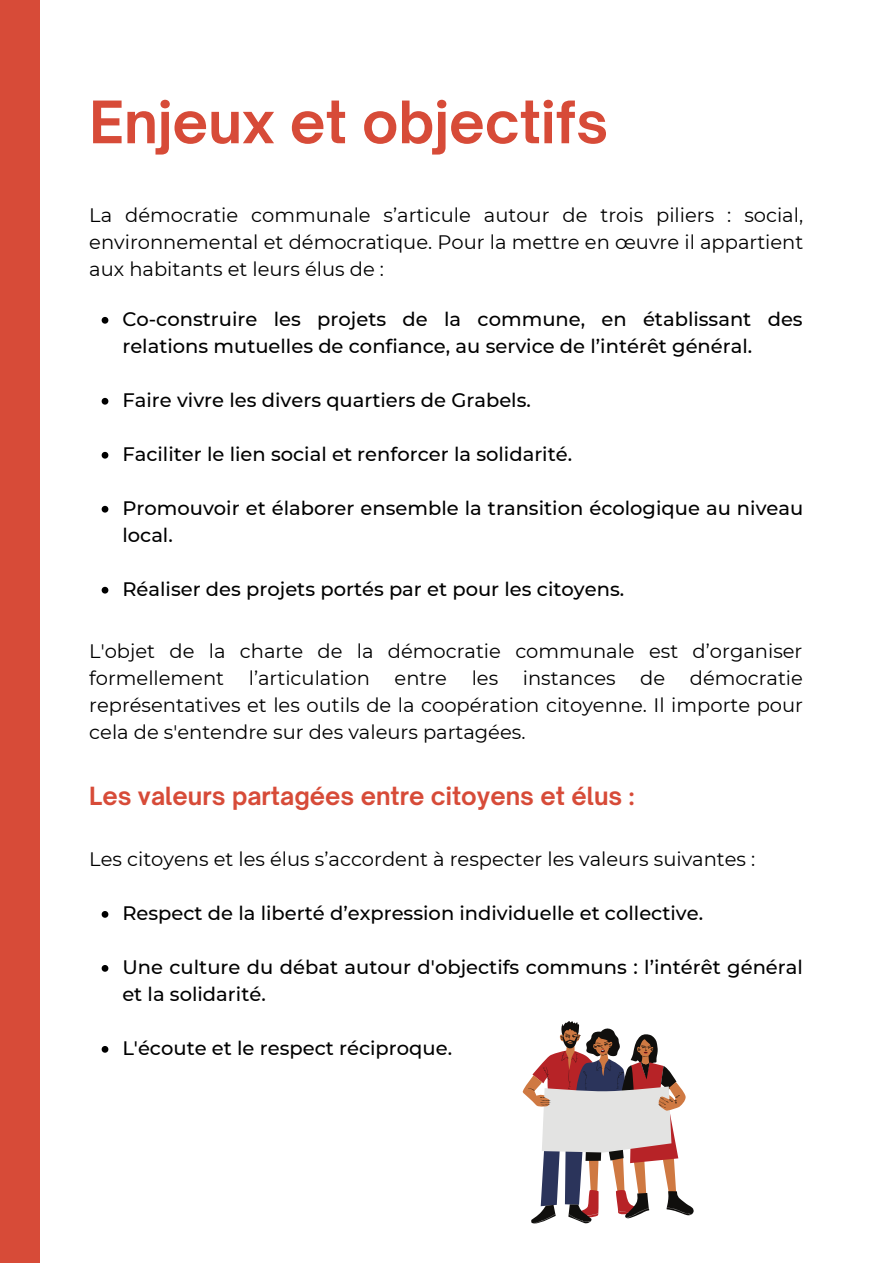
<style>
.page{position:relative;width:893px;height:1264px;background:#fff}
.page>*{position:absolute;margin:0;border:0;box-sizing:border-box;transform-origin:0 0}
.t1{font:700 55.95px "Open Sauce One";color:#d74b38}
.t2{font:700 24px "Open Sauce One";color:#d74b38}
.t3{font:500 19.5px/27px "Montserrat";color:#000}
.t4{font:19.5px/27px "Montserrat";color:#000;text-align:justify}
</style>
<div class="page">
<div style="left:0;top:0;width:40px;height:1262px;background:#d74b38"></div>
<svg style="left:102px;top:317px;width:6px;height:7px"></svg>
<svg style="left:102px;top:398px;width:6px;height:6px"></svg>
<svg style="left:102px;top:452px;width:6px;height:6px"></svg>
<svg style="left:102px;top:506px;width:6px;height:6px"></svg>
<svg style="left:102px;top:587px;width:6px;height:6px"></svg>
<svg style="left:522px;top:1021px;width:171px;height:202px"></svg>
<svg style="left:102px;top:911px;width:6px;height:6px"></svg>
<svg style="left:102px;top:965px;width:6px;height:6px"></svg>
<svg style="left:102px;top:1046px;width:6px;height:6px"></svg>
<h1 class="t1" style="left:89px;top:87px;width:520px">Enjeux et objectifs</h1>
<p class="t4" style="left:89px;top:201px;width:715px">La démocratie communale s’articule autour de trois piliers : social, environnemental et démocratique. Pour la mettre en œuvre il appartient aux habitants et leurs élus de :</p>
<p class="t3" style="left:122px;top:305px;width:681px">Co-construire les projets de la commune, en établissant des relations mutuelles de confiance, au service de l’intérêt général.</p>
<p class="t3" style="left:122px;top:386px;width:410px">Faire vivre les divers quartiers de Grabels.</p>
<p class="t3" style="left:122px;top:440px;width:451px">Faciliter le lien social et renforcer la solidarité.</p>
<p class="t3" style="left:122px;top:494px;width:682px">Promouvoir et élaborer ensemble la transition écologique au niveau local.</p>
<p class="t3" style="left:122px;top:575px;width:503px">Réaliser des projets portés par et pour les citoyens.</p>
<p class="t4" style="left:89px;top:637px;width:714px">L'objet de la charte de la démocratie communale est d’organiser formellement</p>
<p class="t4" style="left:249px;top:664px;width:123px">l’articulation</p>
<p class="t4" style="left:394px;top:664px;width:54px">entre</p>
<p class="t4" style="left:471px;top:664px;width:28px">les</p>
<p class="t4" style="left:523px;top:664px;width:94px">instances</p>
<p class="t4" style="left:640px;top:664px;width:26px">de</p>
<p class="t4" style="left:89px;top:664px;width:715px;text-indent:600px">démocratie représentatives et les outils de la coopération citoyenne. Il importe pour cela de s'entendre sur des valeurs partagées.</p>
<p class="t2" style="left:89px;top:781px;width:547px">Les valeurs partagées entre citoyens et élus :</p>
<p class="t4" style="left:89px;top:845px;width:667px">Les citoyens et les élus s’accordent à respecter les valeurs suivantes :</p>
<p class="t3" style="left:122px;top:899px;width:582px">Respect de la liberté d’expression individuelle et collective.</p>
<p class="t3" style="left:122px;top:953px;width:682px">Une culture du débat autour d'objectifs communs : l’intérêt général et la solidarité.</p>
<p class="t3" style="left:122px;top:1034px;width:331px">L'écoute et le respect réciproque.</p>
</div>
